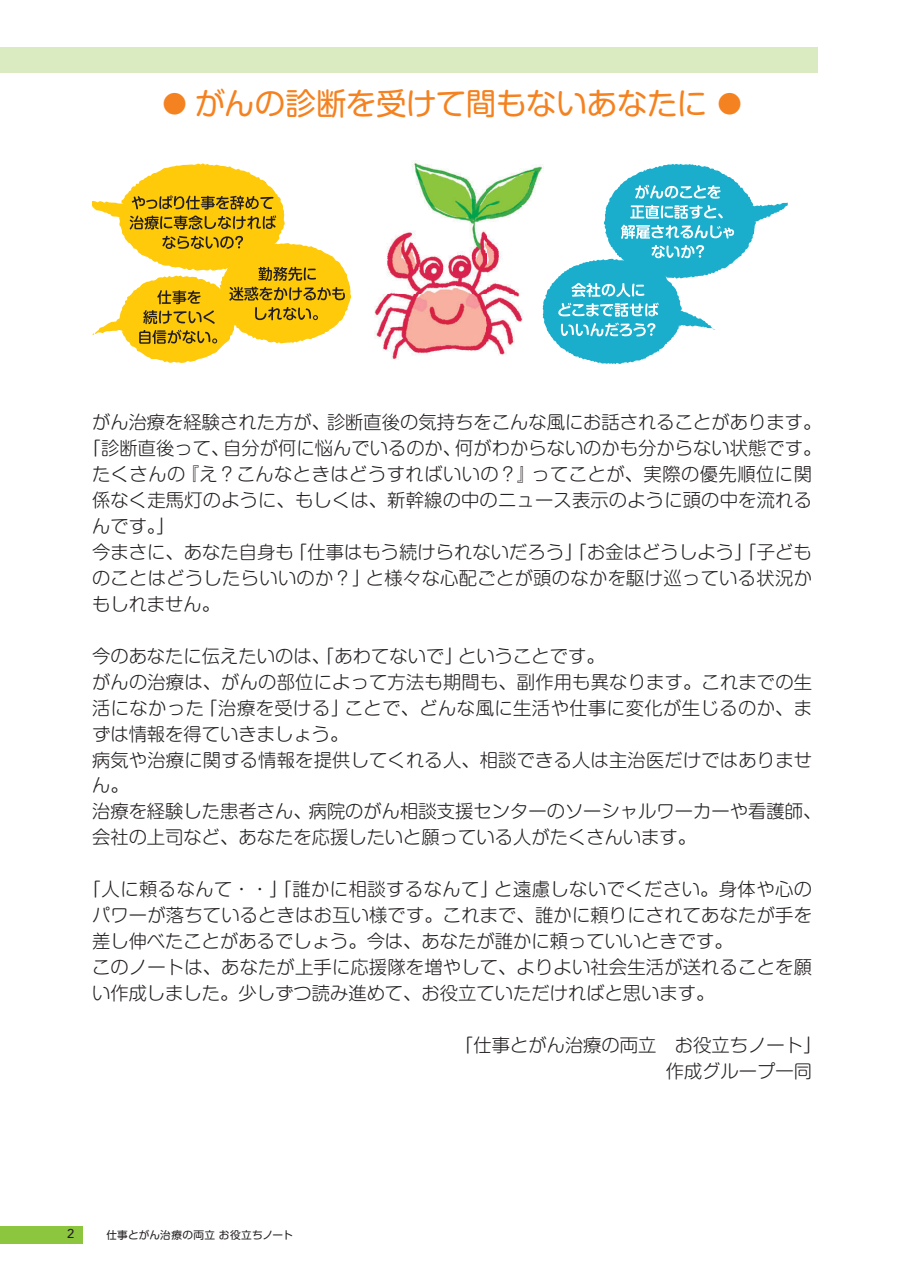
<style>
.page{position:relative;width:903px;height:1275px;background:#fff}
.page>*{position:absolute;margin:0;border:0;box-sizing:border-box;transform-origin:0 0}
.t1{font:30.45px "Shin M Go Pro";letter-spacing:-.01em;color:#f58220}
.t2{font:24.32px "Shin M Go Pro";color:#f58220}
.t3{font:300 18.38px/25.9px "Shin M Go Pro";letter-spacing:.01em;color:#231f20}
.t4{font:500 12.78px "Avenir";color:#231f20}
.t5{font:10.67px "Shin M Go Pro";letter-spacing:.025em;color:#231f20}
</style>
<div class="page">
<img style="left:374px;top:160px;width:169px;height:200px">
<svg style="left:543px;top:164px;width:245px;height:200px"></svg>
<svg style="left:92px;top:163px;width:259px;height:200px"></svg>
<div style="left:0;top:1226px;width:83px;height:17px;background:#8bc63e"></div>
<div style="left:0;top:47px;width:818px;height:25px;background:#daeac1"></div>
<h2 class="t2" style="left:162px;top:84px;width:26px">●</h2>
<h1 class="t1" style="left:195px;top:79px;width:514px">がんの診断を受けて間もないあなたに</h1>
<h2 class="t2" style="left:717px;top:84px;width:26px">●</h2>
<p class="t3" style="left:92px;top:407px;width:239px">がん治療を経験された方が、</p>
<p class="t3" style="left:327px;top:407px;width:496px">診断直後の気持ちをこんな風にお話されることがあります。</p>
<p class="t3" style="left:83px;top:433px;width:148px">「診断直後って、</p>
<p class="t3" style="left:223px;top:433px;width:239px">自分が何に悩んでいるのか、</p>
<p class="t3" style="left:455px;top:433px;width:368px">何がわからないのかも分からない状態です。</p>
<p class="t3" style="left:181px;top:459px;width:356px">『え？こんなときはどうすればいいの？』</p>
<p class="t3" style="left:531px;top:459px;width:282px">ってことが、実際の優先順位に関</p>
<p class="t3" style="left:92px;top:459px;width:95px">たくさんの</p>
<p class="t3" style="left:92px;top:485px;width:721px">係なく走馬灯のように、もしくは、新幹線の中のニュース表示のように頭の中を流れる</p>
<p class="t3" style="left:92px;top:511px;width:84px">んです「。</p>
<p class="t3" style="left:289px;top:537px;width:524px">「仕事はもう続けられないだろう」「お金はどうしよう」「子ども</p>
<p class="t3" style="left:92px;top:537px;width:203px">今まさに、あなた自身も</p>
<p class="t3" style="left:92px;top:563px;width:280px">のことはどうしたらいいのか？」もしれません。</p>
<p class="t3" style="left:366px;top:563px;width:448px">と様々な心配ごとが頭のなかを駆け巡っている状況か</p>
<p class="t3" style="left:92px;top:641px;width:372px">今のあなたに伝えたいのは、「あわてないで」</p>
<p class="t3" style="left:92px;top:667px;width:722px">がんの治療は、がんの部位によって方法も期間も、副作用も異なります。これまでの生</p>
<p class="t3" style="left:345px;top:693px;width:469px">ことで、どんな風に生活や仕事に変化が生じるのか、ま</p>
<p class="t3" style="left:458px;top:641px;width:148px">ということです。</p>
<p class="t3" style="left:199px;top:693px;width:151px">「治療を受ける」</p>
<p class="t3" style="left:92px;top:693px;width:114px">活になかった</p>
<p class="t3" style="left:92px;top:719px;width:258px">ずは情報を得ていきましょう。</p>
<p class="t3" style="left:92px;top:744px;width:721px">病気や治療に関する情報を提供してくれる人、相談できる人は主治医だけではありませ</p>
<p class="t3" style="left:92px;top:770px;width:38px">ん。</p>
<p class="t3" style="left:309px;top:796px;width:514px">病院のがん相談支援センターのソーシャルワーカーや看護師、</p>
<p class="t3" style="left:92px;top:796px;width:606px">治療を経験した患者さん、<br>会社の上司など、あなたを応援したいと願っている人がたくさんいます。</p>
<p class="t3" style="left:494px;top:874px;width:319px">と遠慮しないでください。身体や心の</p>
<p class="t3" style="left:92px;top:874px;width:721px;text-indent:-9px">「人に頼るなんて・・」「誰かに相談するなんて」<br>パワーが落ちているときはお互い様です。これまで、誰かに頼りにされてあなたが手を差し伸べたことがあるでしょう。今は、あなたが誰かに頼っていいときです。<br>このノートは、あなたが上手に応援隊を増やして、よりよい社会生活が送れることを願い作成しました。少しずつ読み進めて、お役立ていただければと思います。</p>
<p class="t3" style="left:666px;top:1030px;width:157px;text-indent:-211px">「仕事とがん治療の両立　お役立ちノート「作成グループ一同</p>
<p class="t4" style="left:67px;top:1223px;width:9px">2</p>
<p class="t5" style="left:106px;top:1226px;width:188px">仕事とがん治療の両立お役立ちノート</p>
</div>
